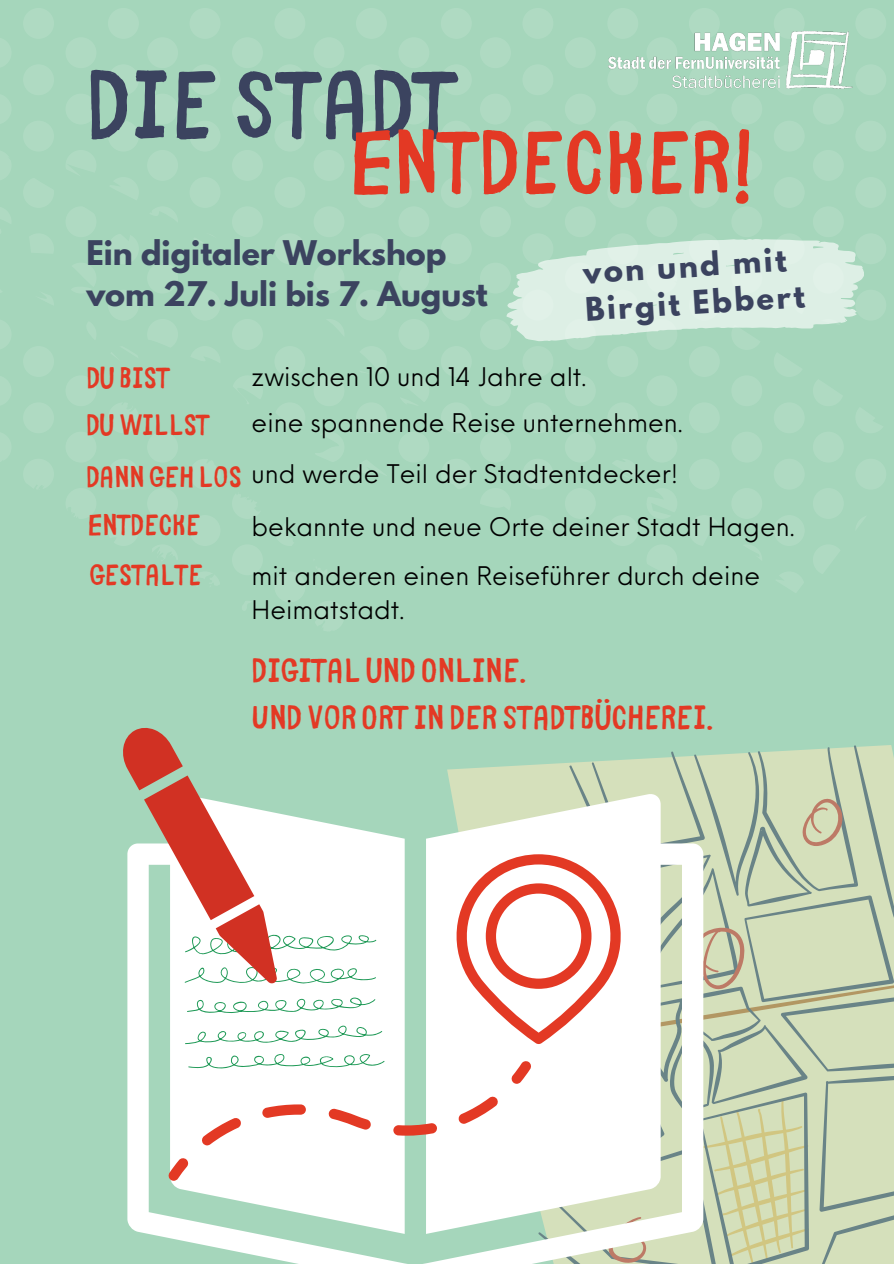
<style>
.page{position:relative;width:894px;height:1264px;background:#fff}
.page>*{position:absolute;margin:0;border:0;box-sizing:border-box;transform-origin:0 0}
.t1{font:96.75px "Bike Park";color:#3b435f}
.t2{font:89.4px "Bike Park";color:#e33924}
.t3{font:33.75px/46.8px "Bike Park";color:#e33924}
.t4{font:700 30.15px/41.4px "League Spartan";color:#3b435f}
.t5{font:29.55px "Bike Park";color:#e33924}
.t6{font:700 28.8px/37.2px "League Spartan";color:#3b435f}
.t7{font:25.05px/34.3px "Neue Einstellung";color:#000}
.s1{font-family:"Bike Park";font-size:29.55px;color:#e33924}
</style>
<div class="page">
<div style="left:0;top:0;width:893px;height:1263px;background:#a5d6bb"></div>
<svg style="left:464px;top:745px;width:429px;height:53px;fill:#d5e0bb"></svg>
<svg style="left:703px;top:798px;width:190px;height:465px;background:#c8d3b0"></svg>
<svg style="left:127px;top:793px;width:576px;height:470px;fill:#fff"></svg>
<svg style="left:450px;top:854px;width:443px;height:196px;background:#e1d7c5"></svg>
<svg style="left:168px;top:1157px;width:21px;height:23px"></svg>
<svg style="left:201px;top:1096px;width:297px;height:49px;background:#f5dfdb"></svg>
<svg style="left:511px;top:1060px;width:20px;height:23px"></svg>
<svg style="left:187px;top:995px;width:188px;height:18px;background:#e2f1e9"></svg>
<svg style="left:185px;top:1025px;width:197px;height:19px;background:#e5f3eb"></svg>
<svg style="left:188px;top:1052px;width:197px;height:16px;background:#e3f2e9"></svg>
<svg style="left:123px;top:728px;width:253px;height:256px"></svg>
<svg style="left:506px;top:239px;width:357px;height:102px"></svg>
<img style="left:608px;top:31px;width:244px;height:58px">
<h1 class="t1" style="left:86px;top:23px;width:372px">DIE STADT</h1>
<h2 class="t2" style="left:348px;top:87px;width:410px">ENTDECKER!</h2>
<p class="t4" style="left:86px;top:236px;width:403px">Ein digitaler Workshop vom 27. Juli bis 7. August</p>
<p class="t6" style="left:581px;top:258px;width:221px;rotate:-4deg">von und mit<br>Birgit Ebbert</p>
<p class="t5" style="left:86px;top:352px;width:85px">DU BIST</p>
<p class="t7" style="left:251px;top:357px;width:336px">zwischen 10 und 14 Jahre alt.</p>
<p class="t5" style="left:86px;top:400px;width:125px">DUWILLST</p>
<p class="t7" style="left:86px;top:395px;width:598px;line-height:51.2px;text-align:right">eine spannende Reise unternehmen.<br><span class="s1">DANN GEH LOS</span> und werde Teil der Stadtentdecker!</p>
<p class="t5" style="left:88px;top:500px;width:114px">ENTDECKE</p>
<p class="t7" style="left:251px;top:507px;width:544px">bekannte und neue Orte deiner Stadt Hagen.</p>
<p class="t5" style="left:89px;top:549px;width:115px">GESTALTE</p>
<p class="t7" style="left:251px;top:555px;width:510px">mit anderen einen Reiseführer durch deine<br>Heimatstadt.</p>
<h3 class="t3" style="left:251px;top:643px;width:463px">DIGITAL UND ONLINE.<br>UND VOR ORT IN DER STADTBÜCHEREI.</h3>
</div>
